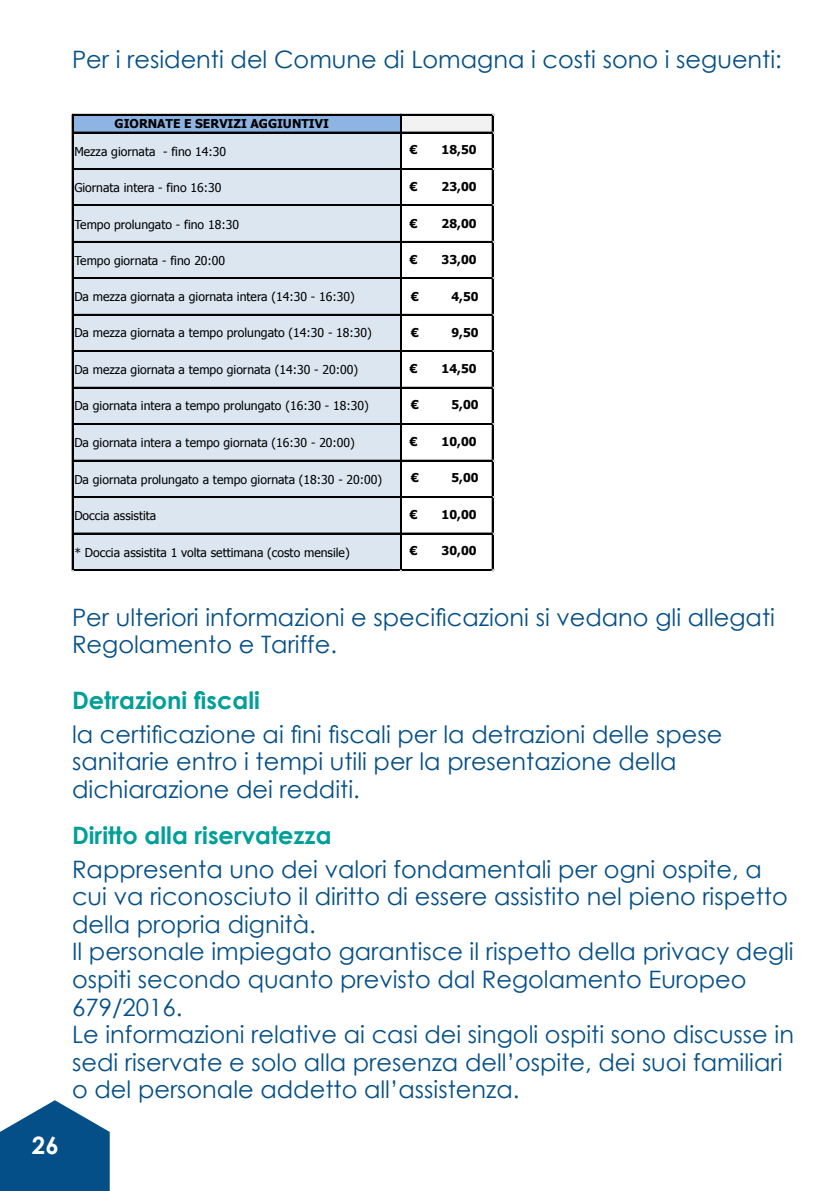
<style>
.page{position:relative;width:840px;height:1191px;background:#fff}
.page>*{position:absolute;margin:0;border:0;box-sizing:border-box;transform-origin:0 0}
.t1{font:24px/27.6px "Century Gothic";color:#044f87}
.t2{font:700 24px "Century Gothic";color:#009f98}
.t3{font:700 24px "Century Gothic";color:#fff}
.t4{font:12.2px "Tahoma";color:#000}
.t5{font:700 12.2px "Tahoma";color:#000}
</style>
<div class="page">
<svg style="left:0;top:1100px;width:110px;height:91px"></svg>
<div style="left:72px;top:114px;width:329px;height:19px;background:#8db4e2"></div>
<div style="left:400px;top:114px;width:93px;height:19px;background:#f2f2f2"></div>
<div style="left:72px;top:132px;width:329px;height:438px;background:#dce6f1"></div>
<hr style="left:73px;top:114px;width:420px;height:1px;background:#000">
<hr style="left:73px;top:132px;width:420px;height:1px;background:#000">
<hr style="left:73px;top:168px;width:420px;height:2px;background:#000">
<hr style="left:73px;top:205px;width:420px;height:1px;background:#000">
<hr style="left:73px;top:241px;width:420px;height:1px;background:#000">
<hr style="left:73px;top:277px;width:420px;height:1px;background:#000">
<hr style="left:73px;top:278px;width:420px;height:1px;background:#000">
<hr style="left:73px;top:314px;width:420px;height:1px;background:#000">
<hr style="left:73px;top:350px;width:420px;height:1px;background:#000">
<hr style="left:73px;top:351px;width:420px;height:1px;background:#000">
<hr style="left:73px;top:387px;width:420px;height:1px;background:#000">
<hr style="left:73px;top:423px;width:420px;height:2px;background:#000">
<hr style="left:73px;top:460px;width:420px;height:1px;background:#000">
<hr style="left:73px;top:496px;width:420px;height:2px;background:#000">
<hr style="left:73px;top:533px;width:420px;height:1px;background:#000">
<hr style="left:72px;top:114px;width:1px;height:456px;background:#000">
<hr style="left:400px;top:115px;width:1px;height:455px;background:#000">
<hr style="left:73px;top:569px;width:420px;height:1px;background:#000">
<hr style="left:491px;top:115px;width:2px;height:455px;background:#000">
<p class="t1" style="left:72px;top:45px;width:711px">Per i residenti del Comune di Lomagna i costi sono i seguenti:</p>
<p class="t5" style="left:115px;top:114px;width:216px">GIORNATE E SERVIZI AGGIUNTIVI</p>
<p class="t4" style="left:74px;top:143px;width:153px">Mezza giornata - fino 14:30</p>
<p class="t5" style="left:409px;top:141px;width:9px">€</p>
<p class="t5" style="left:441px;top:141px;width:36px">18,50</p>
<p class="t4" style="left:74px;top:179px;width:148px">Giornata intera - fino 16:30</p>
<p class="t5" style="left:409px;top:178px;width:9px">€</p>
<p class="t5" style="left:441px;top:178px;width:36px">23,00</p>
<p class="t4" style="left:74px;top:216px;width:166px">Tempo prolungato - fino 18:30</p>
<p class="t5" style="left:409px;top:214px;width:9px">€</p>
<p class="t5" style="left:441px;top:214px;width:36px">28,00</p>
<p class="t4" style="left:74px;top:253px;width:152px">Tempo giornata - fino 20:00</p>
<p class="t5" style="left:409px;top:251px;width:9px">€</p>
<p class="t5" style="left:441px;top:251px;width:36px">33,00</p>
<p class="t4" style="left:74px;top:288px;width:282px">Da mezza giornata a giornata intera (14:30 - 16:30)</p>
<p class="t5" style="left:411px;top:288px;width:9px">€</p>
<p class="t5" style="left:451px;top:288px;width:29px">4,50</p>
<p class="t4" style="left:74px;top:324px;width:299px">Da mezza giornata a tempo prolungato (14:30 - 18:30)</p>
<p class="t5" style="left:411px;top:324px;width:9px">€</p>
<p class="t5" style="left:451px;top:324px;width:29px">9,50</p>
<p class="t4" style="left:74px;top:361px;width:285px">Da mezza giornata a tempo giornata (14:30 - 20:00)</p>
<p class="t5" style="left:409px;top:359px;width:9px">€</p>
<p class="t5" style="left:441px;top:359px;width:36px">14,50</p>
<p class="t4" style="left:74px;top:398px;width:295px">Da giornata intera a tempo prolungato (16:30 - 18:30)</p>
<p class="t5" style="left:411px;top:396px;width:9px">€</p>
<p class="t5" style="left:451px;top:396px;width:29px">5,00</p>
<p class="t4" style="left:74px;top:434px;width:282px">Da giornata intera a tempo giornata (16:30 - 20:00)</p>
<p class="t5" style="left:409px;top:433px;width:9px">€</p>
<p class="t5" style="left:441px;top:433px;width:36px">10,00</p>
<p class="t4" style="left:74px;top:471px;width:309px">Da giornata prolungato a tempo giornata (18:30 - 20:00)</p>
<p class="t5" style="left:411px;top:469px;width:9px">€</p>
<p class="t5" style="left:451px;top:469px;width:29px">5,00</p>
<p class="t4" style="left:74px;top:507px;width:83px">Doccia assistita</p>
<p class="t5" style="left:409px;top:506px;width:9px">€</p>
<p class="t5" style="left:441px;top:506px;width:36px">10,00</p>
<p class="t4" style="left:74px;top:544px;width:277px">* Doccia assistita 1 volta settimana (costo mensile)</p>
<p class="t5" style="left:409px;top:542px;width:9px">€</p>
<p class="t5" style="left:441px;top:542px;width:36px">30,00</p>
<p class="t3" style="left:32px;top:1126px;width:28px">26</p>
<p class="t1" style="left:72px;top:603px;width:704px">Per ulteriori informazioni e specificazioni si vedano gli allegati<br>Regolamento e Tariffe.</p>
<p class="t2" style="left:72px;top:681px;width:189px">Detrazioni fiscali</p>
<p class="t1" style="left:72px;top:720px;width:651px">la certificazione ai fini fiscali per la detrazioni delle spese sanitarie entro i tempi utili per la presentazione della dichiarazione dei redditi.</p>
<p class="t2" style="left:72px;top:816px;width:261px">Diritto alla riservatezza</p>
<p class="t1" style="left:72px;top:854px;width:723px">Rappresenta uno dei valori fondamentali per ogni ospite, a cui va riconosciuto il diritto di essere assistito nel pieno rispetto della propria dignità.<br>Il personale impiegato garantisce il rispetto della privacy degli ospiti secondo quanto previsto dal Regolamento Europeo 679/2016.<br>Le informazioni relative ai casi dei singoli ospiti sono discusse in sedi riservate e solo alla presenza dell’ospite, dei suoi familiari o del personale addetto all’assistenza.</p>
</div>
